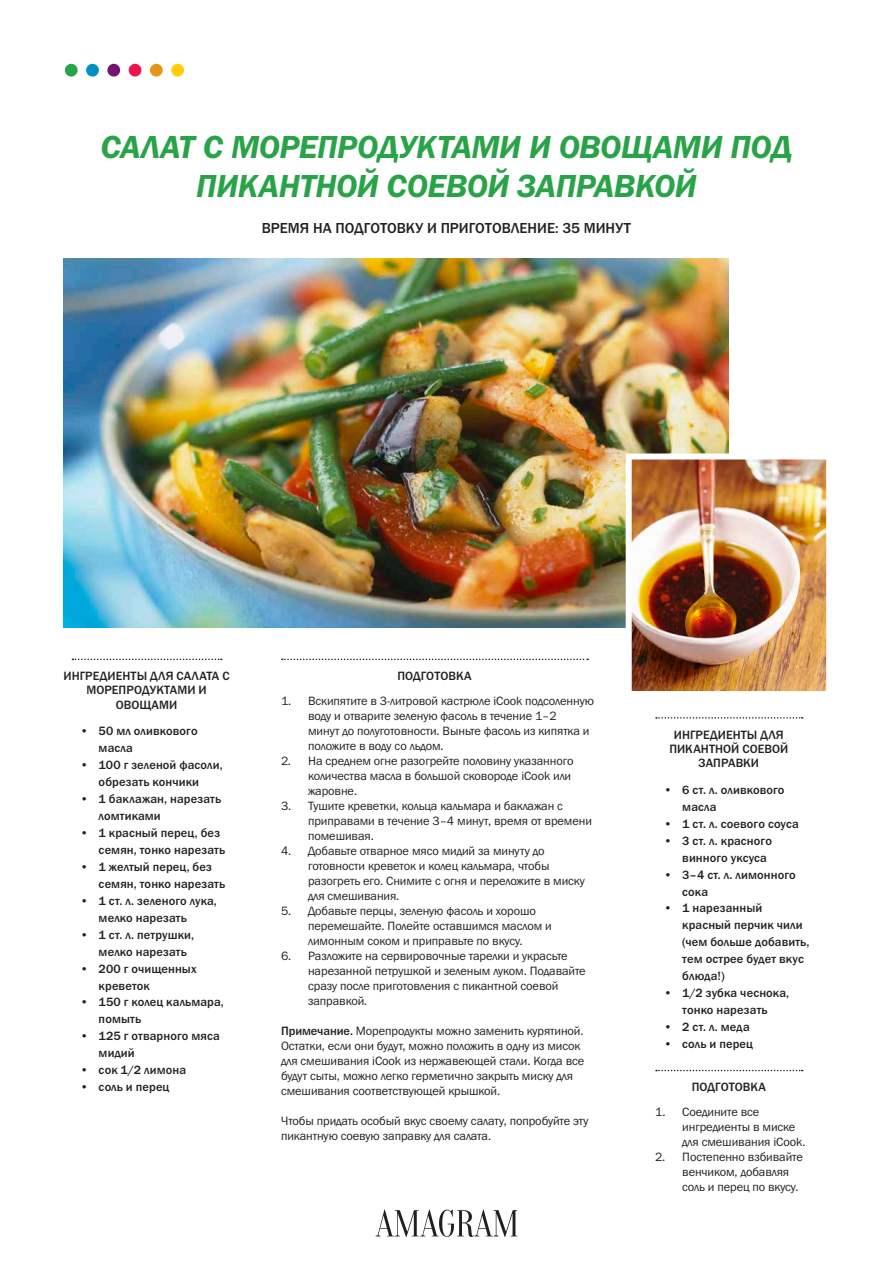
<style>
.page{position:relative;width:893px;height:1263px;background:#fff}
.page>*{position:absolute;margin:0;border:0;box-sizing:border-box;transform-origin:0 0}
.t1{font:33px/39px "Franklin Gothic URW Dem Ita";letter-spacing:-.015em;color:#29a347;text-align:center}
.t2{font:500 15px "Franklin Gothic URW";color:#231f20}
.t3{font:12.45px/15px "Franklin Gothic URW Boo";letter-spacing:-.01em;color:#231f20}
.t4{font:500 12.45px/17px "Franklin Gothic URW";letter-spacing:.01em;color:#231f20}
.s1{font-family:"Franklin Gothic URW Boo";font-weight:400}
.s2{font-family:"Franklin Gothic URW";font-weight:500}
</style>
<div class="page">
<img style="left:64px;top:259px;width:665px;height:368px">
<img style="left:633px;top:460px;width:192px;height:230px">
<div style="left:626px;top:453px;width:206px;height:244px;border:6px solid #fff"></div>
<svg style="left:282px;top:659px;width:306px;height:1px"></svg>
<svg style="left:656px;top:717px;width:147px;height:2px"></svg>
<svg style="left:72px;top:659px;width:150px;height:1px"></svg>
<div style="left:171px;top:64px;width:13px;height:13px;background:#fece08;border-radius:50%"></div>
<div style="left:150px;top:64px;width:13px;height:13px;background:#e89418;border-radius:50%"></div>
<div style="left:129px;top:64px;width:12px;height:13px;background:#ed164b;border-radius:50%"></div>
<div style="left:107px;top:64px;width:13px;height:13px;background:#731372;border-radius:50%"></div>
<div style="left:86px;top:64px;width:13px;height:13px;background:#008fc5;border-radius:50%"></div>
<div style="left:65px;top:64px;width:13px;height:13px;background:#29a347;border-radius:50%"></div>
<svg style="left:375px;top:1209px;width:142px;height:28px"></svg>
<svg style="left:656px;top:1070px;width:147px;height:1px"></svg>
<h1 class="t1" style="left:100px;top:127px;width:693px">САЛАТ С МОРЕПРОДУКТАМИ И ОВОЩАМИ ПОД<br>ПИКАНТНОЙ СОЕВОЙ ЗАПРАВКОЙ</h1>
<p class="t2" style="left:262px;top:219px;width:371px">ВРЕМЯ НА ПОДГОТОВКУ И ПРИГОТОВЛЕНИЕ: 35 МИНУТ</p>
<p class="t4" style="left:64px;top:669px;width:167px;line-height:14.2px;text-align:center">ИНГРЕДИЕНТЫ ДЛЯ САЛАТА С<br>МОРЕПРОДУКТАМИ И<br>ОВОЩАМИ</p>
<p class="t4" style="left:99px;top:722px;width:100px;text-indent:-19px"><span class="s1">•</span> 50 мл оливкового масла</p>
<p class="t4" style="left:80px;top:756px;width:144px;text-align:center"><span class="s1">•</span> 100 г зеленой фасоли, обрезать кончики</p>
<p class="t4" style="left:99px;top:790px;width:124px;text-indent:-19px"><span class="s1">•</span> 1 баклажан, нарезать ломтиками</p>
<p class="t4" style="left:99px;top:824px;width:128px;text-indent:-19px"><span class="s1">•</span> 1 красный перец, без семян, тонко нарезать</p>
<p class="t4" style="left:99px;top:858px;width:128px;text-indent:-19px"><span class="s1">•</span> 1 желтый перец, без семян, тонко нарезать</p>
<p class="t4" style="left:99px;top:892px;width:120px;text-indent:-19px"><span class="s1">•</span> 1 ст. л. зеленого лука, мелко нарезать</p>
<p class="t4" style="left:99px;top:926px;width:97px;text-indent:-19px"><span class="s1">•</span> 1 ст. л. петрушки, мелко нарезать</p>
<p class="t4" style="left:99px;top:960px;width:99px;text-indent:-19px"><span class="s1">•</span> 200 г очищенных креветок</p>
<p class="t4" style="left:99px;top:994px;width:127px;text-indent:-19px"><span class="s1">•</span> 150 г колец кальмара, помыть</p>
<p class="t4" style="left:99px;top:1027px;width:123px;text-indent:-19px"><span class="s1">•</span> 125 г отварного мяса мидий</p>
<p class="t4" style="left:80px;top:1061px;width:107px"><span class="s1">•</span> сок 1/2 лимона</p>
<p class="t4" style="left:80px;top:1078px;width:91px"><span class="s1">•</span> соль и перец</p>
<p class="t4" style="left:397px;top:667px;width:76px">ПОДГОТОВКА</p>
<p class="t3" style="left:308px;top:693px;width:287px;text-indent:-27px">1. Вскипятите в 3-литровой кастрюле iCook подсоленную воду и отварите зеленую фасоль в течение 1–2<br>минут до полуготовности. Выньте фасоль из кипятка и положите в воду со льдом.</p>
<p class="t3" style="left:308px;top:753px;width:267px;text-indent:-27px">2. На среднем огне разогрейте половину указанного количества масла в большой сковороде iCook или жаровне.</p>
<p class="t3" style="left:308px;top:798px;width:285px;text-indent:-27px">3. Тушите креветки, кольца кальмара и баклажан с приправами в течение 3–4 минут, время от времени помешивая.</p>
<p class="t3" style="left:308px;top:843px;width:278px;text-indent:-27px">4. Добавьте отварное мясо мидий за минуту до готовности креветок и колец кальмара, чтобы разогреть его. Снимите с огня и переложите в миску для смешивания.</p>
<p class="t3" style="left:308px;top:903px;width:245px;text-indent:-27px">5. Добавьте перцы, зеленую фасоль и хорошо перемешайте. Полейте оставшимся маслом и лимонным соком и приправьте по вкусу.</p>
<p class="t3" style="left:308px;top:948px;width:279px;text-indent:-27px">6. Разложите на сервировочные тарелки и украсьте нарезанной петрушкой и зеленым луком. Подавайте сразу после приготовления с пикантной соевой заправкой.</p>
<p class="t3" style="left:281px;top:1023px;width:305px"><span class="s2">Примечание.</span> Морепродукты можно заменить курятиной.<br>Остатки, если они будут, можно положить в одну из мисок для смешивания iCook из нержавеющей стали. Когда все будут сыты, можно легко герметично закрыть миску для смешивания соответствующей крышкой.</p>
<p class="t3" style="left:281px;top:1113px;width:309px">Чтобы придать особый вкус своему салату, попробуйте эту пикантную соевую заправку для салата.</p>
<p class="t4" style="left:669px;top:727px;width:121px;line-height:14.2px;text-align:center">ИНГРЕДИЕНТЫ ДЛЯ<br>ПИКАНТНОЙ СОЕВОЙ<br>ЗАПРАВКИ</p>
<p class="t4" style="left:682px;top:781px;width:104px;text-indent:-19px"><span class="s1">•</span> 6 ст. л. оливкового масла</p>
<p class="t4" style="left:664px;top:815px;width:137px"><span class="s1">•</span> 1 ст. л. соевого соуса</p>
<p class="t4" style="left:682px;top:832px;width:91px;text-indent:-19px"><span class="s1">•</span> 3 ст. л. красного винного уксуса</p>
<p class="t4" style="left:682px;top:866px;width:115px;text-indent:-19px"><span class="s1">•</span> 3–4 ст. л. лимонного сока</p>
<p class="t4" style="left:682px;top:900px;width:129px;text-indent:-19px"><span class="s1">•</span> 1 нарезанный красный перчик чили (чем больше добавить, тем острее будет вкус блюда!)</p>
<p class="t4" style="left:664px;top:984px;width:127px;text-align:center"><span class="s1">•</span> 1/2 зубка чеснока, тонко нарезать</p>
<p class="t4" style="left:664px;top:1018px;width:87px"><span class="s1">•</span> 2 ст. л. меда</p>
<p class="t4" style="left:664px;top:1035px;width:91px"><span class="s1">•</span> соль и перец</p>
<p class="t4" style="left:692px;top:1078px;width:76px">ПОДГОТОВКА</p>
<p class="t3" style="left:682px;top:1104px;width:125px;text-indent:-27px">1. Соедините все ингредиенты в миске для смешивания iCook.</p>
<p class="t3" style="left:682px;top:1149px;width:122px;text-indent:-27px">2. Постепенно взбивайте венчиком, добавляя соль и перец по вкусу.</p>
</div>
